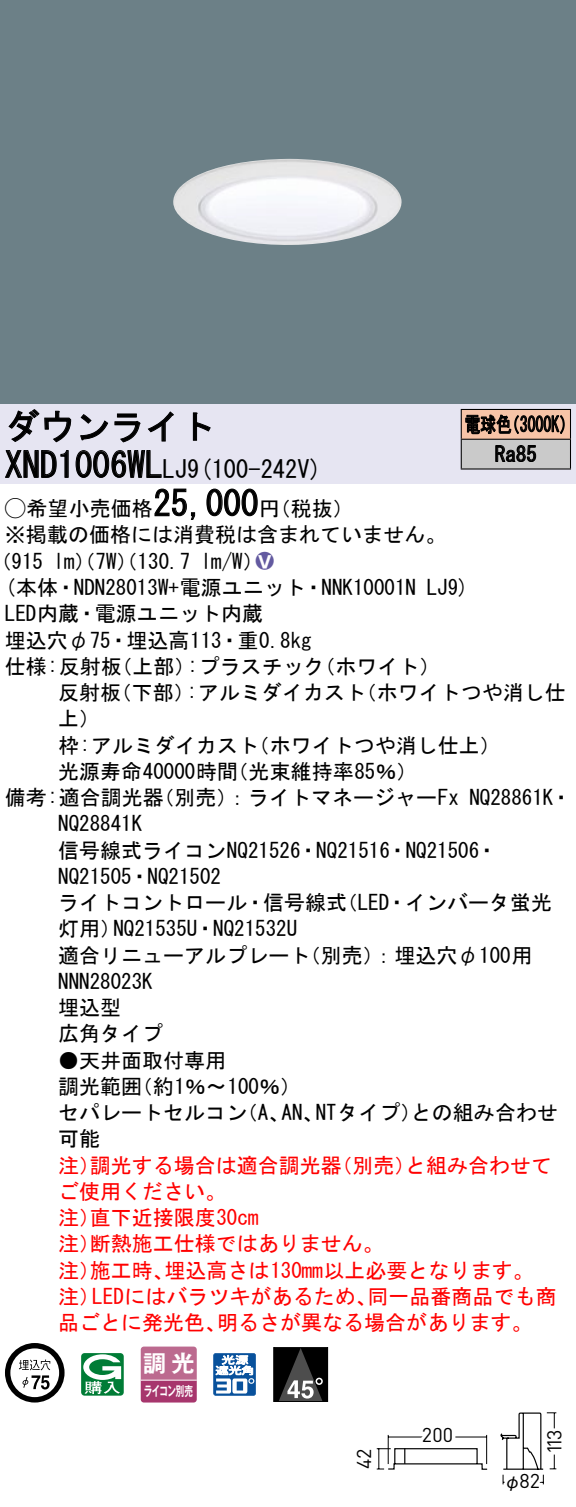
<style>
.page{position:relative;width:576px;height:1507px;background:#fff}
.page>*{position:absolute;margin:0;border:0;box-sizing:border-box;transform-origin:0 0}
.t1{font:35px "MS Gothic";color:#000}
.t2{font:24.5px "MS Gothic";color:#000}
.t3{font:23.1px "Gothic MB101 Pro De Bold 90 pv RKSJ H";color:#fff}
.t4{font:21px/26.2px "MS Gothic";color:#000}
.t5{font:21px/26.2px "MS Gothic";color:#f00}
.t6{font:21px/29.8px "MS Gothic";color:#000;scale:.75 1}
.t7{font:21px "Ford Classification 1";color:#635aa0}
.t8{font:19.95px "DINOT";color:#000}
.t9{font:17.5px "Gothic BBB Pro Medium 90 pv RKSJ H";color:#000}
.t10{font:13.3px "Gothic MB101 Pro De Bold 90 pv RKSJ H";letter-spacing:-.05em;color:#fff;scale:.65 1}
.s1{font-size:24.5px}
.s2{font-family:"Ford Classification 1"}
.s3{color:#fff}
</style>
<div class="page">
<div style="left:0;top:0;width:575px;height:404px;background:#6c8087"></div>
<img style="left:173px;top:159px;width:229px;height:86px">
<div style="left:0;top:404px;width:575px;height:79px;background:#e6e5f2"></div>
<svg style="left:8px;top:409px;width:64px;height:34px"></svg>
<svg style="left:80px;top:413px;width:60px;height:30px"></svg>
<svg style="left:147px;top:411px;width:26px;height:31px"></svg>
<svg style="left:192px;top:412px;width:19px;height:29px"></svg>
<svg style="left:5px;top:450px;width:64px;height:28px"></svg>
<svg style="left:75px;top:450px;width:87px;height:28px"></svg>
<svg style="left:154px;top:488px;width:42px;height:32px"></svg>
<svg style="left:206px;top:488px;width:52px;height:29px"></svg>
<svg style="left:5px;top:1343px;width:59px;height:59px"></svg>
<svg style="left:81px;top:1353px;width:43px;height:42px"></svg>
<svg style="left:140px;top:1346px;width:56px;height:56px;background:#b55984"></svg>
<hr style="left:141px;top:1379px;width:55px;height:2px;background:#fff">
<svg style="left:213px;top:1353px;width:43px;height:42px"></svg>
<div style="left:273px;top:1347px;width:55px;height:55px;border:1px solid #000"></div>
<div style="left:273px;top:1347px;width:54px;height:54px;background:#000"></div>
<svg style="left:279px;top:1348px;width:43px;height:53px"></svg>
<div style="left:461px;top:409px;width:109px;height:30px;background:#f7c4a7"></div>
<div style="left:461px;top:439px;width:109px;height:30px;background:#cacaca"></div>
<hr style="left:460px;top:409px;width:110px;height:1px;background:#000">
<hr style="left:569px;top:410px;width:2px;height:29px;background:#000">
<hr style="left:460px;top:439px;width:110px;height:1px;background:#000">
<hr style="left:569px;top:440px;width:2px;height:28px;background:#000">
<hr style="left:460px;top:468px;width:110px;height:2px;background:#000">
<svg style="left:460px;top:410px;width:104px;height:58px"></svg>
<svg style="left:500px;top:1412px;width:57px;height:73px"></svg>
<svg style="left:376px;top:1434px;width:112px;height:36px"></svg>
<h1 class="t1" style="left:5px;top:409px;width:212px">ダウンライト</h1>
<p class="t2" style="left:187px;top:456px;width:136px">(9 100-242 (V</p>
<h1 class="t1" style="left:5px;top:447px;width:184px">XND1006WL<span class="s1">LJ</span></h1>
<h1 class="t1" style="left:153px;top:486px;width:106px">25,000</h1>
<p class="t4" style="left:5px;top:495px;width:442px"><span class="s2">A</span>希望小売価格<br>※掲載の価格には消費税は含まれていません。</p>
<p class="t7" style="left:256px;top:550px;width:19px">2<span class="s3">8</span></p>
<p class="t4" style="left:259px;top:495px;width:96px">（円税抜(</p>
<p class="t4" style="left:201px;top:548px;width:64px">l m (W/</p>
<p class="t4" style="left:-9px;top:548px;width:54px">（915</p>
<p class="t4" style="left:54px;top:548px;width:138px">lm）（ ）（W 7 130.7</p>
<p class="t6" style="left:494px;top:409px;width:57px;text-indent:-30px">電球色<br>Ra85</p>
<p class="t6" style="left:504px;top:409px;width:96px">（3000 (K</p>
<p class="t4" style="left:5px;top:574px;width:412px">(本体・NDN28013 +W 電源ユニット・NNK10001N</p>
<p class="t4" style="left:5px;top:600px;width:259px">LED内蔵・電源ユニット内蔵</p>
<p class="t4" style="left:5px;top:627px;width:308px">埋込穴φ75・埋込高113・重0.8kg</p>
<p class="t4" style="left:314px;top:653px;width:127px">（ホワイト(</p>
<p class="t4" style="left:426px;top:574px;width:44px">LJ (9</p>
<p class="t4" style="left:187px;top:653px;width:139px">:プラスチック</p>
<p class="t4" style="left:5px;top:653px;width:118px">仕様:反射板</p>
<p class="t4" style="left:111px;top:653px;width:85px">（上部）</p>
<p class="t4" style="left:58px;top:679px;width:64px">反射板上(</p>
<p class="t4" style="left:111px;top:679px;width:85px">（下部）</p>
<p class="t4" style="left:187px;top:679px;width:181px">:アルミダイカスト</p>
<p class="t4" style="left:355px;top:679px;width:211px">（ホワイトつや消し仕</p>
<p class="t4" style="left:227px;top:732px;width:191px;text-indent:-169px">枠:アルミダイカスト<br>（光束維持率85％(</p>
<p class="t4" style="left:248px;top:732px;width:254px">（ホワイトつや消し仕上(</p>
<p class="t4" style="left:58px;top:758px;width:181px">光源寿命40000時間</p>
<p class="t4" style="left:153px;top:784px;width:307px">（別売：）ライトマネージャーFx</p>
<p class="t4" style="left:5px;top:784px;width:160px">備考:適合調光器</p>
<p class="t4" style="left:58px;top:810px;width:85px">NQ28841K</p>
<p class="t4" style="left:58px;top:837px;width:441px">信号線式ライコンNQ21526・NQ21516・NQ21506・</p>
<p class="t4" style="left:58px;top:863px;width:164px">NQ21505・NQ21502</p>
<p class="t4" style="left:336px;top:889px;width:217px">（LED・インバータ蛍光</p>
<p class="t4" style="left:469px;top:784px;width:104px">NQ28861 ・K</p>
<p class="t4" style="left:58px;top:889px;width:290px;text-align:center">ライトコントロール・信号線式<br>NQ21535 ・U NQ21532U</p>
<p class="t4" style="left:58px;top:915px;width:64px">灯用）</p>
<p class="t4" style="left:58px;top:942px;width:253px">適合リニューアルプレート<br>NNN28023K<br>埋込型<br>広角タイプ</p>
<p class="t4" style="left:132px;top:1047px;width:171px;text-indent:-73px">●天井面取付専用<br>（約1％〜100％(</p>
<p class="t4" style="left:300px;top:942px;width:234px">（別売：）埋込穴φ100用</p>
<p class="t4" style="left:58px;top:1073px;width:85px">調光範囲</p>
<p class="t4" style="left:315px;top:1099px;width:107px">NTタイプ）</p>
<p class="t4" style="left:411px;top:1099px;width:148px">との組み合わせ</p>
<p class="t4" style="left:58px;top:1099px;width:190px">セパレートセルコン可能</p>
<p class="t4" style="left:237px;top:1099px;width:54px">（、A</p>
<p class="t4" style="left:281px;top:1099px;width:43px">AN、</p>
<p class="t5" style="left:90px;top:1152px;width:253px">調光する場合は適合調光器</p>
<p class="t5" style="left:331px;top:1152px;width:85px">（別売）</p>
<p class="t5" style="left:405px;top:1152px;width:148px">と組み合わせて</p>
<p class="t5" style="left:58px;top:1152px;width:43px">注）</p>
<p class="t5" style="left:58px;top:1178px;width:169px">ご使用ください。</p>
<p class="t5" style="left:90px;top:1204px;width:170px">直下近接限度30cm</p>
<p class="t5" style="left:90px;top:1204px;width:295px;text-indent:-32px">注）<br>断熱施工仕様ではありません。</p>
<p class="t5" style="left:58px;top:1230px;width:43px">注）</p>
<p class="t5" style="left:164px;top:1257px;width:370px">埋込高さは130mm以上必要となります。</p>
<p class="t5" style="left:90px;top:1257px;width:85px">施工時、</p>
<p class="t5" style="left:58px;top:1257px;width:43px">注）</p>
<p class="t5" style="left:92px;top:1283px;width:286px">LEDにはバラツキがあるため、</p>
<p class="t5" style="left:367px;top:1283px;width:190px">同一品番商品でも商</p>
<p class="t5" style="left:58px;top:1283px;width:43px">注）</p>
<p class="t5" style="left:58px;top:1309px;width:169px">品ごとに発光色、</p>
<p class="t5" style="left:217px;top:1309px;width:317px">明るさが異なる場合があります。</p>
<p class="t3" style="left:143px;top:1344px;width:53px">調光</p>
<p class="t10" style="left:144px;top:1380px;width:77px">ライコン別売</p>
<p class="t8" style="left:350px;top:1469px;width:22px;rotate:-90deg">42</p>
<p class="t8" style="left:422px;top:1421px;width:33px">200</p>
<p class="t8" style="left:540px;top:1453px;width:25px;rotate:-90deg">113</p>
<p class="t8" style="left:519px;top:1467px;width:22px">82</p>
<p class="t9" style="left:503px;top:1467px;width:19px">φ</p>
</div>
